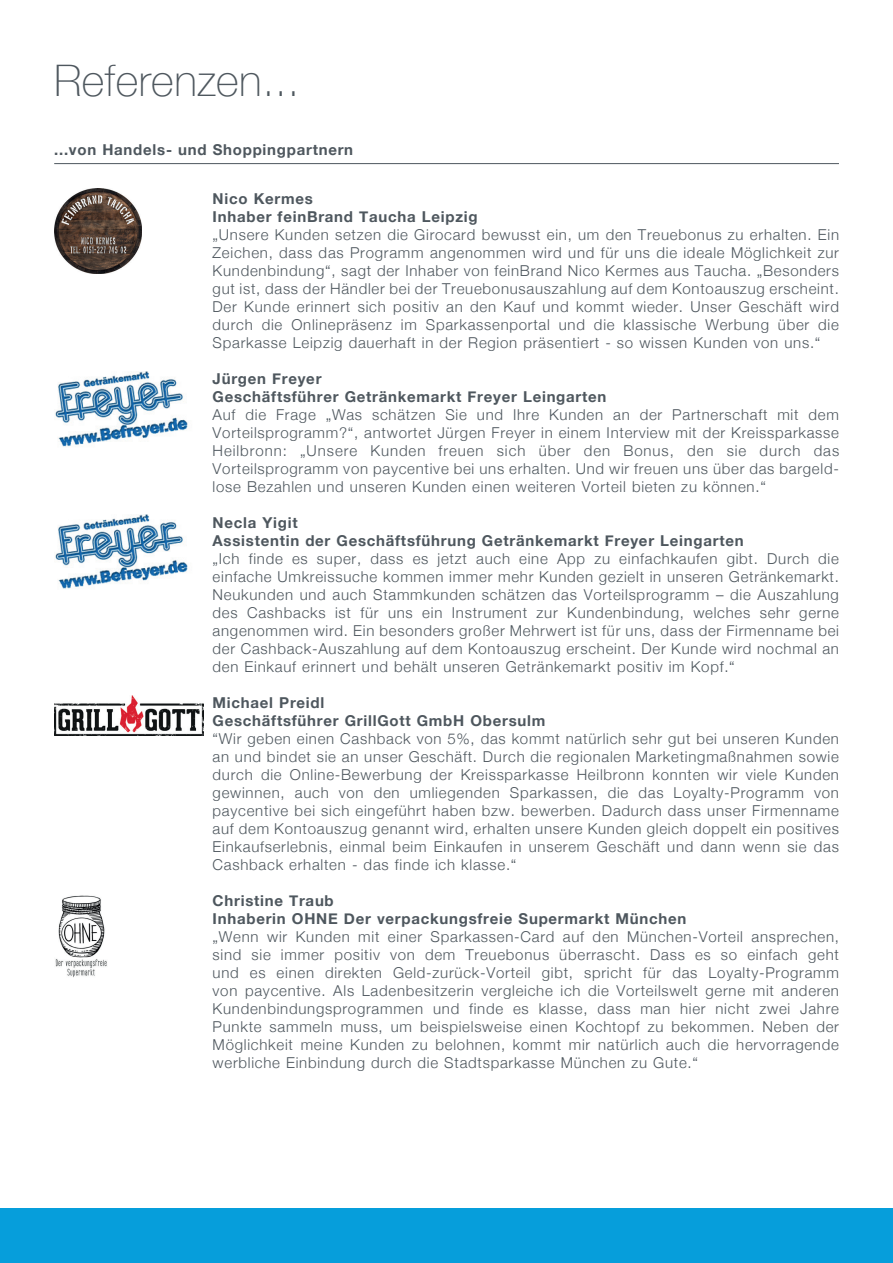
<style>
.page{position:relative;width:893px;height:1263px;background:#fff}
.page>*{position:absolute;margin:0;border:0;box-sizing:border-box;transform-origin:0 0}
.t1{font:100 43.5px "Helvetica Neue";letter-spacing:.01em;color:#4e575e}
.t2{font:300 15px/18px "Helvetica Neue";letter-spacing:.05em;color:#4e575e;text-align:justify}
.t3{font:700 15px/18px "Helvetica Neue";letter-spacing:.05em;color:#4e575e}
</style>
<div class="page">
<div style="left:0;top:1209px;width:893px;height:54px;background:#069edb"></div>
<hr style="left:54px;top:163px;width:785px;height:1px;background:#4e575e">
<img style="left:54px;top:695px;width:149px;height:41px">
<img style="left:55px;top:514px;width:133px;height:75px">
<img style="left:55px;top:372px;width:133px;height:75px">
<img style="left:54px;top:189px;width:87px;height:85px">
<img style="left:55px;top:895px;width:52px;height:83px">
<h1 class="t1" style="left:54px;top:48px;width:247px">Referenzen...</h1>
<p class="t3" style="left:54px;top:141px;width:300px">...von Handels- und Shoppingpartnern</p>
<p class="t3" style="left:213px;top:190px;width:267px">Nico Kermes<br>Inhaber feinBrand Taucha Leipzig</p>
<p class="t2" style="left:213px;top:224px;width:628px">„Unsere Kunden setzen die Girocard bewusst ein, um den Treuebonus zu erhalten. Ein Zeichen, dass das Programm angenommen wird und für uns die ideale Möglichkeit zur Kundenbindung“, sagt der Inhaber von feinBrand Nico Kermes aus Taucha. „Besonders gut ist, dass der Händler bei der Treuebonusauszahlung auf dem Kontoauszug erscheint.<br>Der Kunde erinnert sich positiv an den Kauf und kommt wieder. Unser Geschäft wird durch die Onlinepräsenz im Sparkassenportal und die klassische Werbung über die Sparkasse Leipzig dauerhaft in der Region präsentiert - so wissen Kunden von uns.“</p>
<p class="t3" style="left:213px;top:370px;width:395px">Jürgen Freyer<br>Geschäftsführer Getränkemarkt Freyer Leingarten</p>
<p class="t2" style="left:213px;top:404px;width:628px">Auf die Frage „Was schätzen Sie und Ihre Kunden an der Partnerschaft mit dem Vorteilsprogramm?“, antwortet Jürgen Freyer in einem Interview mit der Kreissparkasse Heilbronn: „Unsere Kunden freuen sich über den Bonus, den sie durch das Vorteilsprogramm von paycentive bei uns erhalten. Und wir freuen uns über das bargeld&shy;lose Bezahlen und unseren Kunden einen weiteren Vorteil bieten zu können.“</p>
<p class="t3" style="left:213px;top:514px;width:533px">Necla Yigit<br>Assistentin der Geschäftsführung Getränkemarkt Freyer Leingarten</p>
<p class="t2" style="left:213px;top:548px;width:628px">„Ich finde es super, dass es jetzt auch eine App zu einfachkaufen gibt. Durch die einfache Umkreissuche kommen immer mehr Kunden gezielt in unseren Getränkemarkt.<br>Neukunden und auch Stammkunden schätzen das Vorteilsprogramm – die Auszahlung des Cashbacks ist für uns ein Instrument zur Kundenbindung, welches sehr gerne angenommen wird. Ein besonders großer Mehrwert ist für uns, dass der Firmenname bei der Cashback-Auszahlung auf dem Kontoauszug erscheint. Der Kunde wird nochmal an den Einkauf erinnert und behält unseren Getränkemarkt positiv im Kopf.“</p>
<p class="t3" style="left:213px;top:694px;width:334px">Michael Preidl<br>Geschäftsführer GrillGott GmbH Obersulm</p>
<p class="t2" style="left:213px;top:728px;width:628px">“Wir geben einen Cashback von 5%, das kommt natürlich sehr gut bei unseren Kunden an und bindet sie an unser Geschäft. Durch die regionalen Marketingmaßnahmen sowie durch die Online-Bewerbung der Kreissparkasse Heilbronn konnten wir viele Kunden gewinnen, auch von den umliegenden Sparkassen, die das Loyalty-Programm von paycentive bei sich eingeführt haben bzw. bewerben. Dadurch dass unser Firmenname auf dem Kontoauszug genannt wird, erhalten unsere Kunden gleich doppelt ein positives Einkaufserlebnis, einmal beim Einkaufen in unserem Geschäft und dann wenn sie das Cashback erhalten - das finde ich klasse.“</p>
<p class="t3" style="left:213px;top:892px;width:475px">Christine Traub<br>Inhaberin OHNE Der verpackungsfreie Supermarkt München</p>
<p class="t2" style="left:213px;top:926px;width:628px">„Wenn wir Kunden mit einer Sparkassen-Card auf den München-Vorteil ansprechen, sind sie immer positiv von dem Treuebonus überrascht. Dass es so einfach geht und es einen direkten Geld-zurück-Vorteil gibt, spricht für das Loyalty-Programm von paycentive. Als Ladenbesitzerin vergleiche ich die Vorteilswelt gerne mit anderen Kundenbindungsprogrammen und finde es klasse, dass man hier nicht zwei Jahre Punkte sammeln muss, um beispielsweise einen Kochtopf zu bekommen. Neben der Möglichkeit meine Kunden zu belohnen, kommt mir natürlich auch die hervorragende werbliche Einbindung durch die Stadtsparkasse München zu Gute.“</p>
</div>
